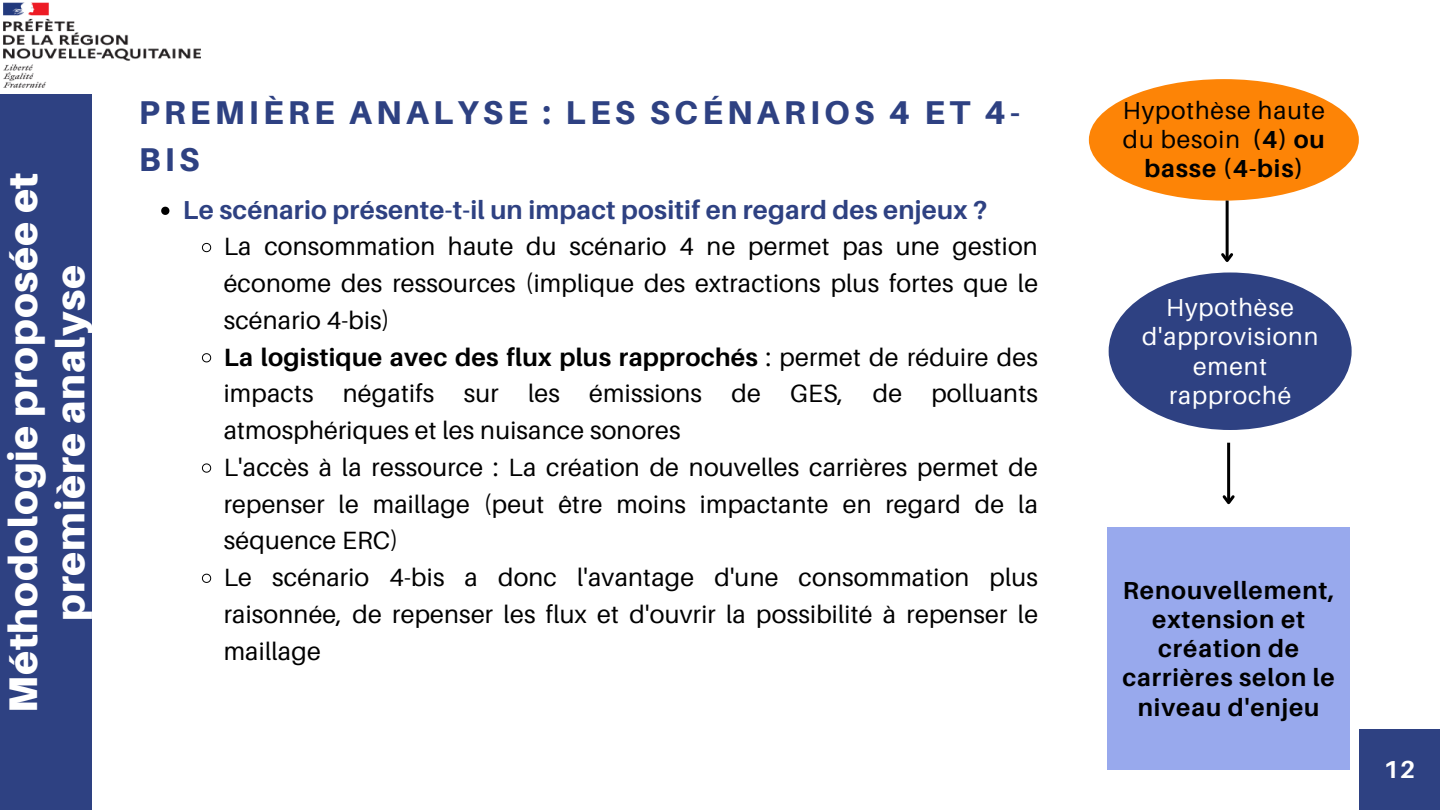
<style>
.page{position:relative;width:1440px;height:810px;background:#2e4182}
.page>*{position:absolute;margin:0;border:0;box-sizing:border-box;transform-origin:0 0}
.t1{font:900 40px/47.2px "Aileron";letter-spacing:.02em;color:#fff;text-align:center}
.t2{font:800 33px/46.5px "Aileron";letter-spacing:.125em;color:#2e4182}
.t3{font:700 26px "Aileron";letter-spacing:.01em;color:#2e4182}
.t4{font:25px/36.8px "Aileron";letter-spacing:.01em;color:#000}
.t5{font:700 24.6px/29.2px "Aileron";letter-spacing:.035em;color:#000;text-align:center}
.t6{font:24.6px/29.2px "Aileron";letter-spacing:.035em;color:#000;text-align:center}
.t7{font:24.6px/29.2px "Aileron";letter-spacing:.035em;color:#fff;text-align:center}
.t8{font:700 24.6px "Aileron";color:#fff}
.s1{font-weight:700}
</style>
<div class="page">
<div style="left:92px;top:0;width:1348px;height:810px;background:#fff"></div>
<img style="left:1px;top:1px;width:200px;height:92px">
<div style="left:1359px;top:729px;width:81px;height:81px;background:#2e4182"></div>
<svg style="left:161px;top:207px;width:8px;height:8px"></svg>
<svg style="left:202px;top:243px;width:10px;height:10px"></svg>
<svg style="left:202px;top:353px;width:10px;height:10px"></svg>
<svg style="left:202px;top:463px;width:10px;height:10px"></svg>
<svg style="left:202px;top:573px;width:10px;height:10px"></svg>
<div style="left:1107px;top:527px;width:243px;height:243px;background:#98a9ed"></div>
<div style="left:1089px;top:79px;width:270px;height:122px;background:#fd8406;border-radius:50%"></div>
<div style="left:1109px;top:273px;width:243px;height:157px;background:#2e4182;border-radius:50%"></div>
<hr style="left:1227px;top:443px;width:3px;height:60px;background:#000">
<svg style="left:1222px;top:493px;width:13px;height:12px"></svg>
<hr style="left:1226px;top:201px;width:3px;height:60px;background:#000">
<svg style="left:1221px;top:250px;width:13px;height:12px"></svg>
<h1 class="t1" style="left:-1px;top:713px;width:542px;rotate:-90deg">Méthodologie proposée et première analyse</h1>
<h2 class="t2" style="left:139px;top:89px;width:883px">PREMIÈRE ANALYSE : LES SCÉNARIOS 4 ET 4-<br>BIS</h2>
<p class="t3" style="left:183px;top:193px;width:806px">Le scénario présente-t-il un impact positif en regard des enjeux ?</p>
<p class="t4" style="left:224px;top:228px;width:816px">La consommation haute du scénario 4 ne permet pas une gestion économe des ressources (implique des extractions plus fortes que le scénario 4-bis)<br><span class="s1">La logistique avec des flux plus rapprochés</span> : permet de réduire des impacts négatifs sur les émissions de GES, de polluants atmosphériques et les nuisance sonores<br>L'accès à la ressource : La création de nouvelles carrières permet de repenser le maillage (peut être moins impactante en regard de la séquence ERC)<br>Le scénario 4-bis a donc l'avantage d'une consommation plus raisonnée, de repenser les flux et d'ouvrir la possibilité à repenser le maillage</p>
<p class="t6" style="left:1123px;top:95px;width:204px">Hypothèse haute du besoin <span class="s1">(4) ou basse (4-bis)</span></p>
<p class="t7" style="left:1142px;top:292px;width:178px">Hypothèse d'approvisionn ement rapproché</p>
<p class="t5" style="left:1122px;top:575px;width:214px">Renouvellement, extension et création de carrières selon le niveau d'enjeu</p>
<p class="t8" style="left:1384px;top:754px;width:33px">12</p>
</div>
